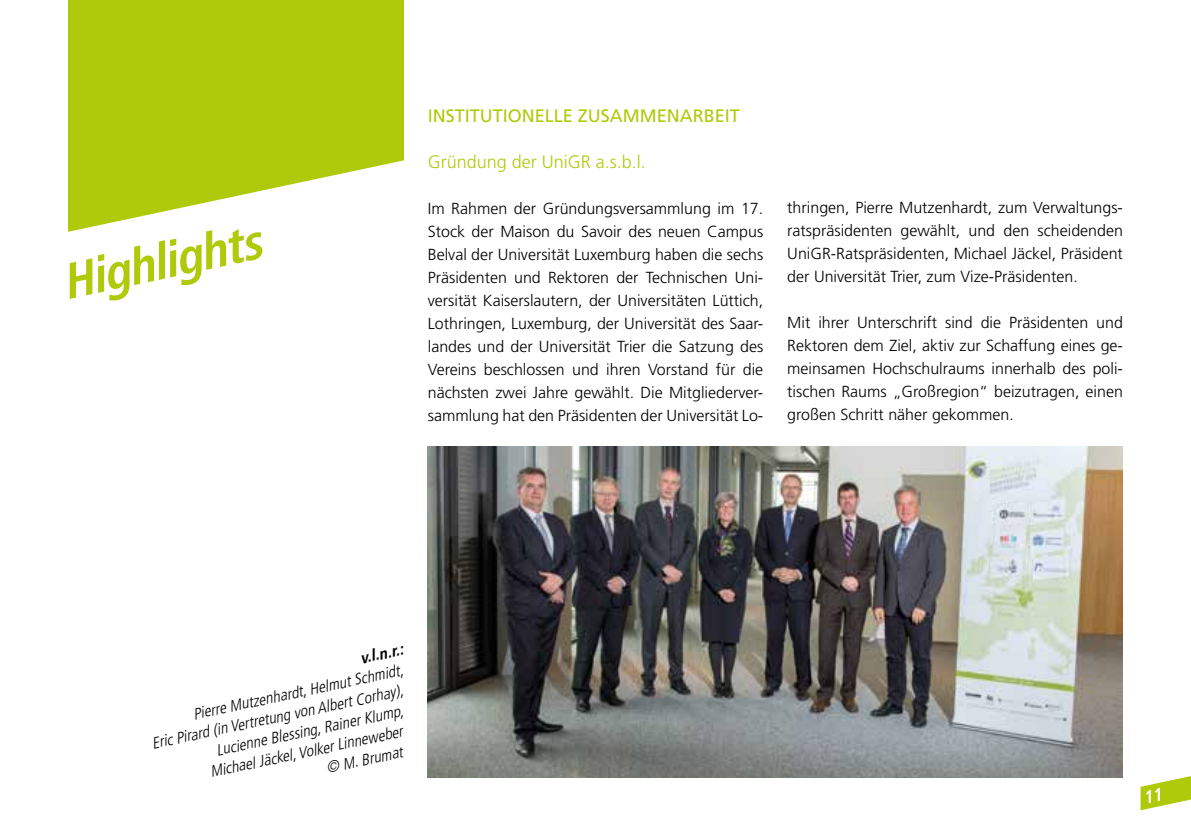
<style>
.page{position:relative;width:1191px;height:840px;background:#fff}
.page>*{position:absolute;margin:0;border:0;box-sizing:border-box;transform-origin:0 0}
.t1{font:italic 700 condensed 50px "Frutiger";color:#afca0b}
.t2{font:18px "Frutiger";color:#afca0b}
.t3{font:300 18px "Frutiger";color:#afca0b}
.t4{font:300 16px/23px "Frutiger";color:#000;text-align:justify}
.t5{font:italic 300 condensed 16px "Frutiger";color:#000}
.t6{font:italic 700 condensed 16px "Frutiger";color:#000}
</style>
<div class="page">
<img style="left:428px;top:446px;width:695px;height:331px">
<svg style="left:68px;top:0;width:336px;height:232px;fill:#afca0b"></svg>
<svg style="left:1140px;top:776px;width:51px;height:33px"></svg>
<h1 class="t1" style="left:56px;top:253px;width:204px;rotate:-12deg">Highlights</h1>
<p class="t2" style="left:428px;top:105px;width:314px">INSTITUTIONELLE ZUSAMMENARBEIT</p>
<p class="t3" style="left:428px;top:151px;width:220px">Gründung der UniGR a.s.b.l.</p>
<p class="t4" style="left:428px;top:197px;width:337px">Im Rahmen der Gründungsversammlung im 17.<br>Stock der Maison du Savoir des neuen Campus Belval der Universität Luxemburg haben die sechs Präsidenten und Rektoren der Technischen Uni&shy;versität Kaiserslautern, der Universitäten Lüttich, Lothringen, Luxemburg, der Universität des Saar&shy;landes und der Universität Trier die Satzung des Vereins beschlossen und ihren Vorstand für die nächsten zwei Jahre gewählt. Die Mitgliederver&shy;sammlung hat den Präsidenten der Universität Lo-</p>
<p class="t4" style="left:787px;top:196px;width:337px">thringen, Pierre Mutzenhardt, zum Verwaltungs&shy;ratspräsidenten gewählt, und den scheidenden UniGR-Ratspräsidenten, Michael Jäckel, Präsident der Universität Trier, zum Vize-Präsidenten.</p>
<p class="t4" style="left:787px;top:311px;width:337px">Mit ihrer Unterschrift sind die Präsidenten und Rektoren dem Ziel, aktiv zur Schaffung eines ge&shy;meinsamen Hochschulraums innerhalb des poli&shy;tischen Raums „Großregion“ beizutragen, einen großen Schritt näher gekommen.</p>
<p class="t6" style="left:358px;top:648px;width:45px;rotate:-12deg">v.l.n.r.:</p>
<p class="t5" style="left:191px;top:704px;width:216px;rotate:-12deg">Pierre Mutzenhardt, Helmut Schmidt,</p>
<p class="t5" style="left:150px;top:734px;width:258px;rotate:-12deg">Eric Pirard (in Vertretung von Albert Corhay),</p>
<p class="t5" style="left:214px;top:740px;width:192px;rotate:-12deg">Lucienne Blessing, Rainer Klump,</p>
<p class="t5" style="left:208px;top:762px;width:198px;rotate:-12deg">Michael Jäckel, Volker Linneweber</p>
<p class="t5" style="left:324px;top:758px;width:79px;rotate:-12deg">© M. Brumat</p>
</div>
